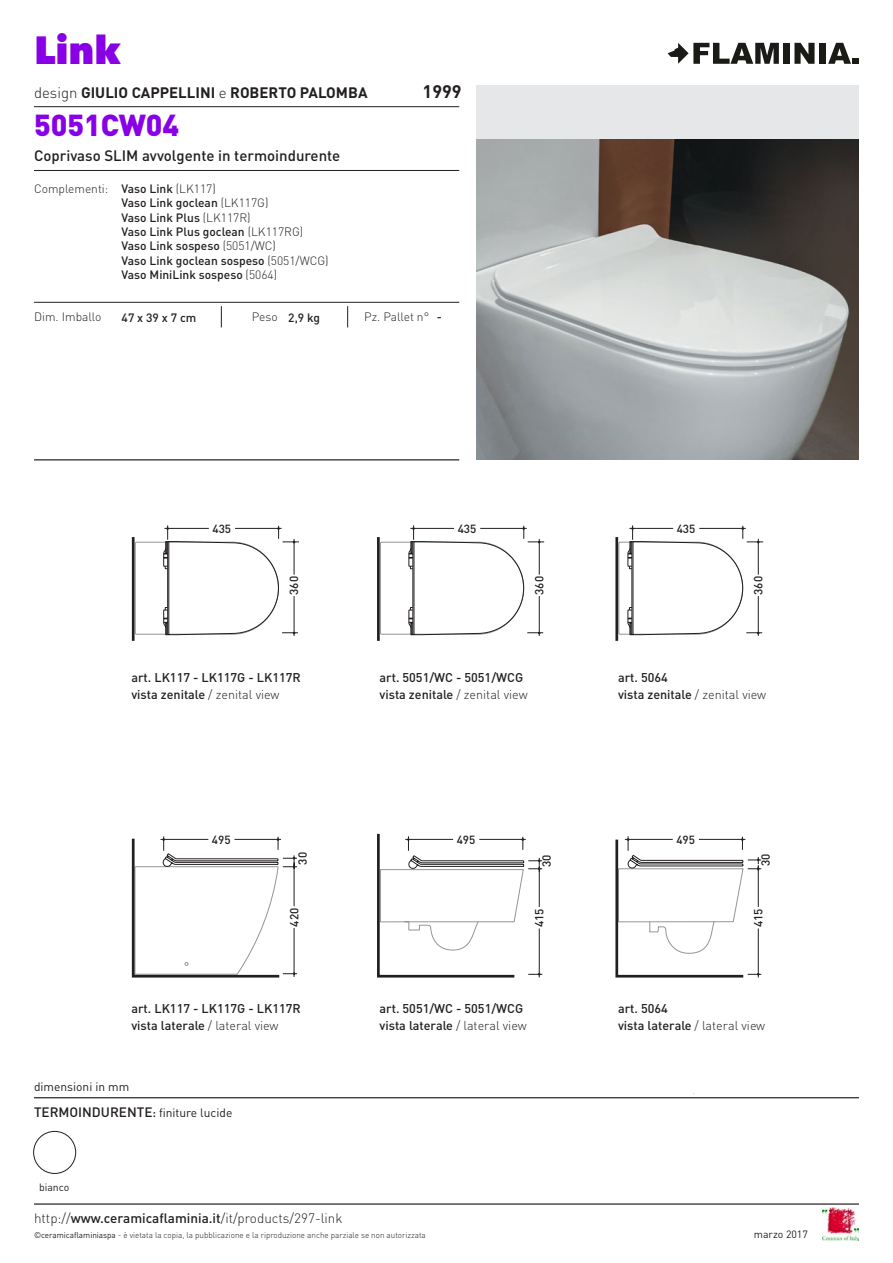
<style>
.page{position:relative;width:893px;height:1263px;background:#fff}
.page>*{position:absolute;margin:0;border:0;box-sizing:border-box;transform-origin:0 0}
.t1{font:800 39px "Avenir Next LT Pro";color:#8800e6}
.t2{font:900 30px "DIN";color:#8800e6}
.t3{font:700 18px "DIN";color:#231f20}
.t4{font:500 15px "DIN";color:#231f20}
.t5{font:700 15px "DIN";color:#231f20}
.t6{font:300 13.5px "DIN";color:#231f20}
.t7{font:500 13.5px "DIN";color:#231f20}
.t8{font:500 12.6px/17.1px "DIN";color:#231f20}
.t9{font:500 12px/14.4px "DIN";color:#231f20}
.t10{font:300 12px "DIN";color:#231f20}
.t11{font:12px "DIN";color:#231f20}
.t12{font:500 11.7px "DIN";color:#231f20}
.t13{font:10.5px "DIN";color:#231f20}
.t14{font:300 8.25px "DIN";color:#231f20}
.s1{font-weight:300}
.s2{font-weight:500}
.s3{font-size:12px}
.s4{font-weight:400;font-size:12px}
.s5{font-weight:400}
</style>
<div class="page">
<hr style="left:34px;top:1203px;width:825px;height:2px;background:#231f20">
<img style="left:822px;top:1208px;width:37px;height:32px">
<svg style="left:668px;top:43px;width:111px;height:21px"></svg>
<div style="left:783px;top:43px;width:7px;height:21px;background:#1a1a17"></div>
<svg style="left:794px;top:43px;width:20px;height:21px"></svg>
<div style="left:819px;top:43px;width:7px;height:21px;background:#1a1a17"></div>
<svg style="left:828px;top:43px;width:31px;height:21px"></svg>
<hr style="left:34px;top:459px;width:425px;height:1px;background:#231f20">
<hr style="left:34px;top:106px;width:425px;height:1px;background:#231f20">
<hr style="left:34px;top:170px;width:425px;height:1px;background:#231f20">
<hr style="left:615px;top:537px;width:3px;height:104px;background:#231f20">
<hr style="left:377px;top:537px;width:3px;height:104px;background:#231f20">
<hr style="left:132px;top:537px;width:3px;height:104px;background:#231f20">
<svg style="left:135px;top:525px;width:160px;height:110px"></svg>
<svg style="left:163px;top:541px;width:217px;height:95px"></svg>
<svg style="left:380px;top:525px;width:383px;height:111px"></svg>
<svg style="left:131px;top:833px;width:630px;height:145px"></svg>
<div style="left:476px;top:85px;width:383px;height:374px;background:#e6e7e9"></div>
<img style="left:476px;top:140px;width:383px;height:319px">
<hr style="left:34px;top:302px;width:425px;height:1px;background:#231f20">
<svg style="left:221px;top:306px;width:1px;height:21px"></svg>
<svg style="left:347px;top:306px;width:1px;height:21px"></svg>
<hr style="left:34px;top:1097px;width:825px;height:1px;background:#231f20">
<div style="left:33px;top:1131px;width:43px;height:43px;border:1px solid #231f20;border-radius:50%"></div>
<h1 class="t1" style="left:34px;top:26px;width:88px">Link</h1>
<p class="t5" style="left:34px;top:82px;width:335px"><span class="s1">design</span> GIULIO CAPPELLINI <span class="s1">e</span> ROBERTO PALOMBA</p>
<h3 class="t3" style="left:423px;top:79px;width:41px">1999</h3>
<h2 class="t2" style="left:34px;top:105px;width:147px">5051CW04</h2>
<p class="t4" style="left:34px;top:146px;width:308px">Coprivaso SLIM avvolgente in termoindurente</p>
<p class="t10" style="left:34px;top:181px;width:76px">Complementi:</p>
<p class="t9" style="left:122px;top:181px;width:208px">Vaso Link <span class="s1">(LK117)<br></span>Vaso Link goclean <span class="s1">(LK117G)<br></span>Vaso Link Plus <span class="s1">(LK117R)<br></span>Vaso Link Plus goclean <span class="s1">(LK117RG)<br></span>Vaso Link sospeso <span class="s1">(5051/WC)<br></span>Vaso Link goclean sospeso <span class="s1">(5051/WCG)<br></span>Vaso MiniLink sospeso <span class="s1">(5064)</span></p>
<p class="t10" style="left:34px;top:310px;width:69px">Dim. Imballo</p>
<p class="t9" style="left:122px;top:310px;width:76px">47 x 39 x 7 cm</p>
<p class="t9" style="left:252px;top:310px;width:70px"><span class="s1">Peso</span> 2,9 kg</p>
<p class="t10" style="left:364px;top:310px;width:79px">Pz. Pallet n° <span class="s2">-</span></p>
<p class="t12" style="left:212px;top:521px;width:20px">435</p>
<p class="t12" style="left:458px;top:521px;width:20px">435</p>
<p class="t12" style="left:677px;top:521px;width:20px">435</p>
<p class="t12" style="left:287px;top:595px;width:20px;rotate:-90deg">360</p>
<p class="t12" style="left:532px;top:595px;width:20px;rotate:-90deg">360</p>
<p class="t12" style="left:751px;top:595px;width:20px;rotate:-90deg">360</p>
<p class="t8" style="left:131px;top:668px;width:171px">art. LK117 - LK117G - LK117R vista zenitale <span class="s1">/ zenital view</span></p>
<p class="t8" style="left:379px;top:668px;width:150px">art. 5051/WC - 5051/WCG vista zenitale <span class="s1">/ zenital view</span></p>
<p class="t8" style="left:618px;top:668px;width:150px">art. 5064<br>vista zenitale <span class="s1">/ zenital view</span></p>
<p class="t12" style="left:212px;top:832px;width:20px">495</p>
<p class="t12" style="left:457px;top:832px;width:20px">495</p>
<p class="t12" style="left:676px;top:832px;width:20px">495</p>
<p class="t12" style="left:295px;top:864px;width:14px;rotate:-90deg">30</p>
<p class="t12" style="left:539px;top:867px;width:14px;rotate:-90deg">30</p>
<p class="t12" style="left:758px;top:866px;width:14px;rotate:-90deg">30</p>
<p class="t12" style="left:287px;top:927px;width:20px;rotate:-90deg">420</p>
<p class="t12" style="left:532px;top:927px;width:20px;rotate:-90deg">415</p>
<p class="t12" style="left:751px;top:927px;width:20px;rotate:-90deg">415</p>
<p class="t8" style="left:131px;top:999px;width:171px">art. LK117 - LK117G - LK117R vista laterale <span class="s1">/ lateral view</span></p>
<p class="t11" style="left:34px;top:1079px;width:97px">dimensioni in mm</p>
<p class="t7" style="left:34px;top:1103px;width:200px">TERMOINDURENTE<span class="s3">:</span> <span class="s4">finiture lucide</span></p>
<p class="t13" style="left:39px;top:1180px;width:32px">bianco</p>
<p class="t6" style="left:34px;top:1210px;width:310px">http://<span class="s2">www.ceramicaflaminia.it</span>/it/products/297-link</p>
<p class="t8" style="left:379px;top:999px;width:149px">art. 5051/WC - 5051/WCG vista laterale <span class="s1">/ lateral view</span></p>
<p class="t14" style="left:34px;top:1230px;width:393px"><span class="s5">©ceramicaflaminiaspa</span> - è vietata la copia, la pubblicazione e la riproduzione anche parziale se non autorizzata</p>
<p class="t8" style="left:618px;top:999px;width:149px">art. 5064<br>vista laterale <span class="s1">/ lateral view</span></p>
<p class="t13" style="left:754px;top:1228px;width:56px">marzo 2017</p>
</div>
